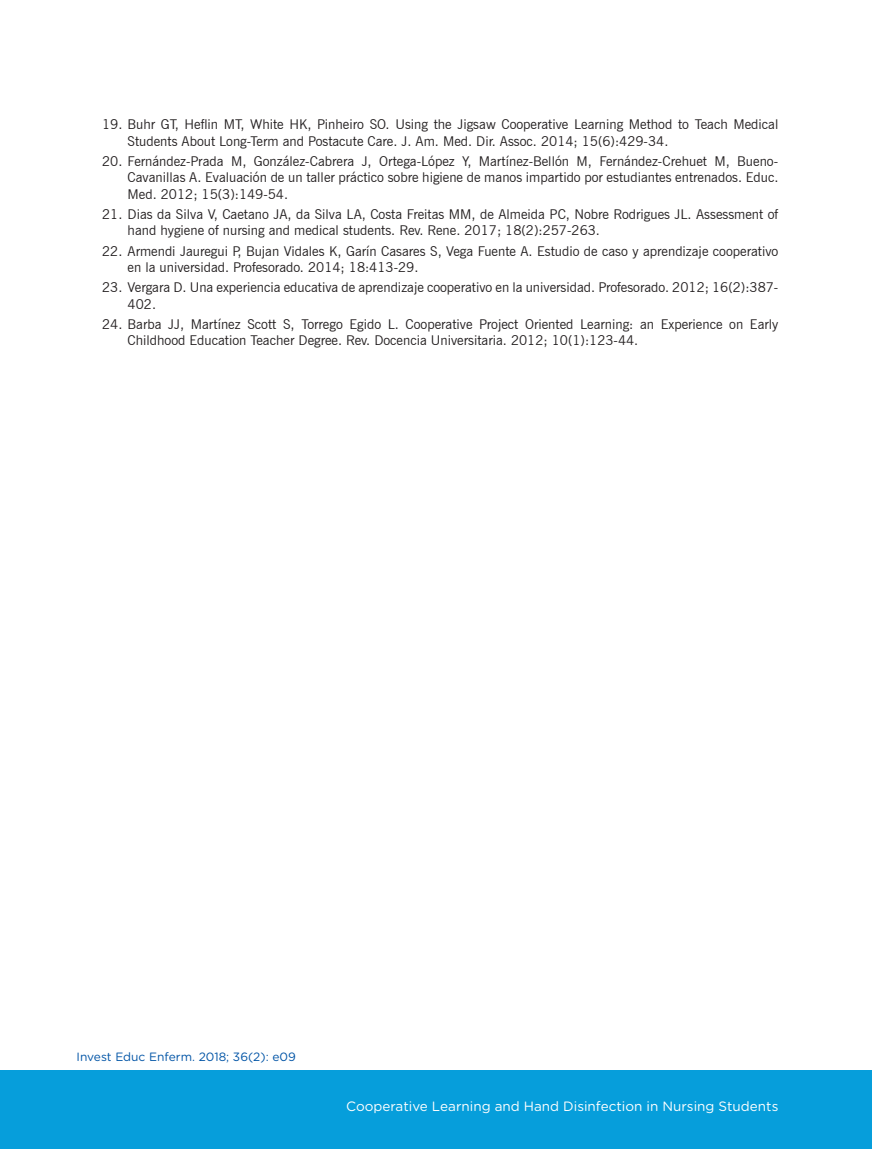
<style>
.page{position:relative;width:872px;height:1149px;background:#fff}
.page>*{position:absolute;margin:0;border:0;box-sizing:border-box;transform-origin:0 0}
.t1{font:13.5px/16.2px "News Gothic BT";color:#231f20}
.Info_Pata{font:13.5px "Gotham Rounded";color:#fff}
.t2{font:12px "Gotham Rounded";color:#0154a6}
</style>
<div class="page">
<div style="left:0;top:1069px;width:872px;height:79px;background:#069edb"></div>
<p class="t1" style="left:128px;top:116px;width:652px;text-indent:-26px">19. Buhr GT, Heflin MT, White HK, Pinheiro SO. Using the Jigsaw Cooperative Learning Method to Teach Medical<br>Students About Long-Term and Postacute Care. J. Am. Med. Dir. Assoc. 2014; 15(6):429-34.</p>
<p class="t1" style="left:128px;top:153px;width:652px;text-align:justify;text-indent:-26px">20. Fernández-Prada M, González-Cabrera J, Ortega-López Y, Martínez-Bellón M, Fernández-Crehuet M, Bueno-Cavanillas A. Evaluación de un taller práctico sobre higiene de manos impartido por estudiantes entrenados. Educ.<br>Med. 2012; 15(3):149-54.</p>
<p class="t1" style="left:128px;top:206px;width:652px;text-indent:-26px">21. Dias da Silva V, Caetano JA, da Silva LA, Costa Freitas MM, de Almeida PC, Nobre Rodrigues JL. Assessment of hand hygiene of nursing and medical students. Rev. Rene. 2017; 18(2):257-263.</p>
<p class="t1" style="left:128px;top:242px;width:652px;text-indent:-26px">22. Armendi Jauregui P, Bujan Vidales K, Garín Casares S, Vega Fuente A. Estudio de caso y aprendizaje cooperativo en la universidad. Profesorado. 2014; 18:413-29.</p>
<p class="t1" style="left:128px;top:279px;width:652px;text-indent:-26px">23. Vergara D. Una experiencia educativa de aprendizaje cooperativo en la universidad. Profesorado. 2012; 16(2):387-<br>402.</p>
<p class="t1" style="left:128px;top:316px;width:652px;text-indent:-26px">24. Barba JJ, Martínez Scott S, Torrego Egido L. Cooperative Project Oriented Learning: an Experience on Early<br>Childhood Education Teacher Degree. Rev. Docencia Universitaria. 2012; 10(1):123-44.</p>
<p class="t2" style="left:77px;top:1047px;width:221px">Invest Educ Enferm. 2018; 36(2): e09</p>
<p class="Info_Pata" style="left:346px;top:1097px;width:433px">Cooperative Learning and Hand Disinfection in Nursing Students</p>
</div>
